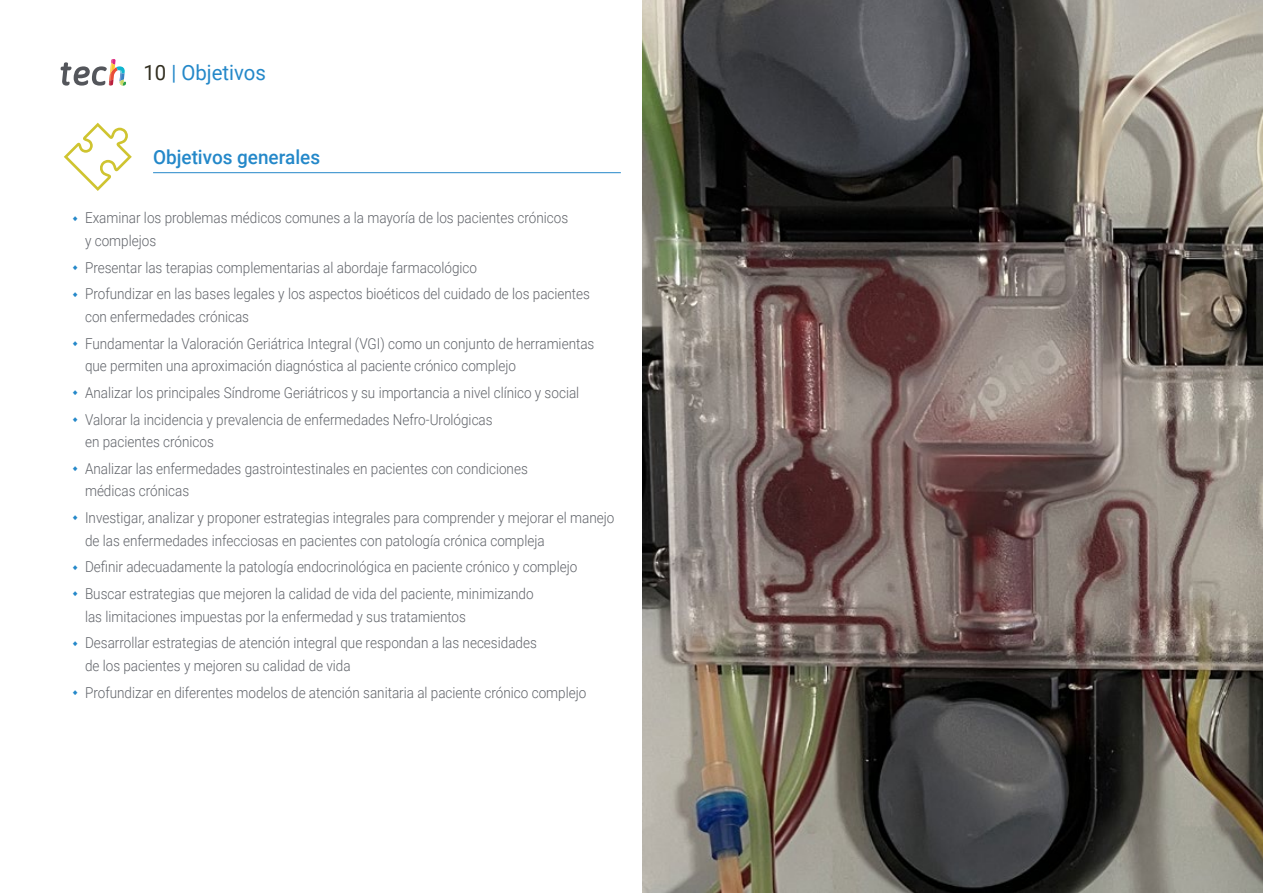
<style>
.page{position:relative;width:1263px;height:893px;background:#fff}
.page>*{position:absolute;margin:0;border:0;box-sizing:border-box;transform-origin:0 0}
.t1{font:21px "Roboto";color:#2488c9}
.t2{font:500 19.5px "Roboto";color:#2488c9}
.t3{font:300 15px/26.7px "Roboto";color:#61646a;scale:.9 1}
.s1{color:#312e20}
</style>
<div class="page">
<hr style="left:153px;top:172px;width:468px;height:1px;background:#2488c9">
<svg style="left:64px;top:123px;width:68px;height:68px"></svg>
<img style="left:642px;top:0;width:621px;height:893px">
<svg style="left:61px;top:59px;width:65px;height:27px"></svg>
<h1 class="t1" style="left:144px;top:57px;width:124px"><span class="s1">10</span> | Objetivos</h1>
<h2 class="t2" style="left:153px;top:144px;width:169px">Objetivos generales</h2>
<p class="t3" style="left:85px;top:206px;width:538px;line-height:22.5px">Examinar los problemas médicos comunes a la mayoría de los pacientes crónicos y complejos</p>
<p class="t3" style="left:85px;top:253px;width:563px">Presentar las terapias complementarias al abordaje farmacológico<br>Profundizar en las bases legales y los aspectos bioéticos del cuidado de los pacientes</p>
<p class="t3" style="left:85px;top:303px;width:567px">con enfermedades crónicas<br>Fundamentar la Valoración Geriátrica Integral (VGI) como un conjunto de herramientas</p>
<p class="t3" style="left:85px;top:352px;width:551px">que permiten una aproximación diagnóstica al paciente crónico complejo<br>Analizar los principales Síndrome Geriátricos y su importancia a nivel clínico y social<br>Valorar la incidencia y prevalencia de enfermedades Nefro-Urológicas</p>
<p class="t3" style="left:85px;top:428px;width:493px">en pacientes crónicos<br>Analizar las enfermedades gastrointestinales en pacientes con condiciones</p>
<p class="t3" style="left:85px;top:477px;width:590px">médicas crónicas<br>Investigar, analizar y proponer estrategias integrales para comprender y mejorar el manejo</p>
<p class="t3" style="left:85px;top:526px;width:548px">de las enfermedades infecciosas en pacientes con patología crónica compleja<br>Definir adecuadamente la patología endocrinológica en paciente crónico y complejo<br>Buscar estrategias que mejoren la calidad de vida del paciente, minimizando</p>
<p class="t3" style="left:85px;top:602px;width:503px">las limitaciones impuestas por la enfermedad y sus tratamientos<br>Desarrollar estrategias de atención integral que respondan a las necesidades</p>
<p class="t3" style="left:85px;top:652px;width:558px">de los pacientes y mejoren su calidad de vida<br>Profundizar en diferentes modelos de atención sanitaria al paciente crónico complejo</p>
</div>
